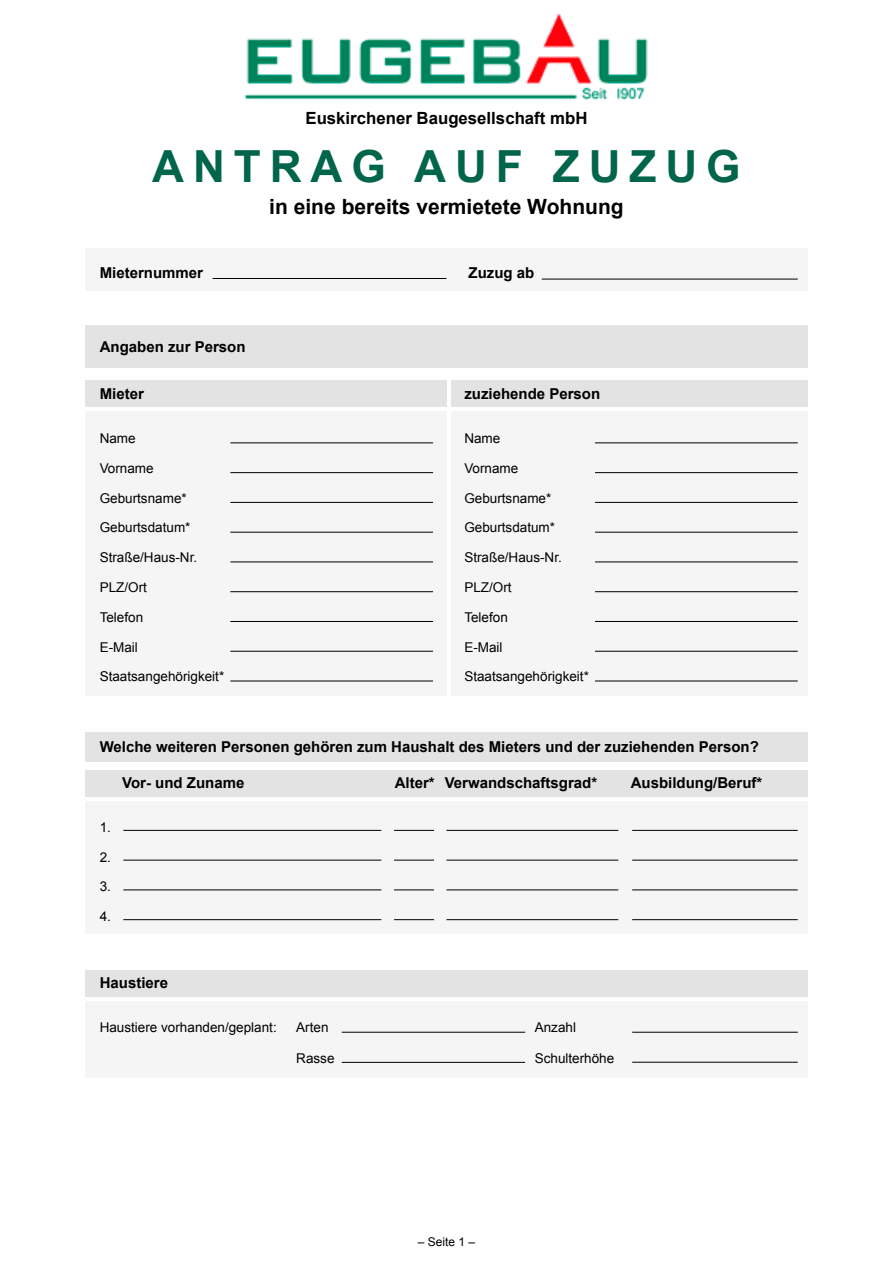
<style>
.page{position:relative;width:893px;height:1263px;background:#fff}
.page>*{position:absolute;margin:0;border:0;box-sizing:border-box;transform-origin:0 0}
.t1{font:700 44.25px "Arial";letter-spacing:.2em;color:#00654a}
.t2{font:700 21px "Arial";color:#000}
.t3{font:700 16.8px "Arial";color:#000}
.t4{font:700 15px "Arial";color:#000}
.t5{font:13.5px "Arial";color:#000}
.t6{font:12px "Arial";color:#000}
</style>
<div class="page">
<div style="left:85px;top:325px;width:723px;height:42px;background:#e3e3e3"></div>
<div style="left:85px;top:381px;width:361px;height:26px;background:#e3e3e3"></div>
<div style="left:451px;top:381px;width:357px;height:26px;background:#e3e3e3"></div>
<div style="left:85px;top:411px;width:361px;height:285px;background:#f5f5f5"></div>
<div style="left:451px;top:411px;width:357px;height:285px;background:#f5f5f5"></div>
<hr style="left:230px;top:442px;width:203px;height:1px;background:#000">
<hr style="left:230px;top:472px;width:203px;height:1px;background:#000">
<hr style="left:230px;top:502px;width:203px;height:1px;background:#000">
<hr style="left:230px;top:532px;width:203px;height:1px;background:#000">
<hr style="left:230px;top:561px;width:203px;height:1px;background:#000">
<hr style="left:230px;top:591px;width:203px;height:1px;background:#000">
<hr style="left:230px;top:621px;width:203px;height:1px;background:#000">
<hr style="left:230px;top:651px;width:203px;height:1px;background:#000">
<hr style="left:230px;top:681px;width:203px;height:1px;background:#000">
<hr style="left:595px;top:442px;width:203px;height:1px;background:#000">
<hr style="left:595px;top:472px;width:203px;height:1px;background:#000">
<hr style="left:595px;top:502px;width:203px;height:1px;background:#000">
<hr style="left:595px;top:532px;width:203px;height:1px;background:#000">
<hr style="left:595px;top:561px;width:203px;height:1px;background:#000">
<hr style="left:595px;top:591px;width:203px;height:1px;background:#000">
<hr style="left:595px;top:621px;width:203px;height:1px;background:#000">
<hr style="left:595px;top:651px;width:203px;height:1px;background:#000">
<hr style="left:595px;top:681px;width:203px;height:1px;background:#000">
<img style="left:245px;top:13px;width:403px;height:87px">
<div style="left:85px;top:248px;width:723px;height:43px;background:#f5f5f5"></div>
<hr style="left:213px;top:278px;width:233px;height:1px;background:#000">
<hr style="left:542px;top:279px;width:256px;height:1px;background:#000">
<div style="left:85px;top:732px;width:723px;height:30px;background:#e3e3e3"></div>
<div style="left:85px;top:770px;width:723px;height:26px;background:#e3e3e3"></div>
<div style="left:85px;top:801px;width:723px;height:132px;background:#f5f5f5"></div>
<hr style="left:446px;top:830px;width:172px;height:1px;background:#000">
<hr style="left:632px;top:830px;width:166px;height:1px;background:#000">
<hr style="left:123px;top:830px;width:258px;height:1px;background:#000">
<hr style="left:394px;top:830px;width:40px;height:1px;background:#000">
<hr style="left:446px;top:860px;width:172px;height:1px;background:#000">
<hr style="left:632px;top:860px;width:166px;height:1px;background:#000">
<hr style="left:123px;top:860px;width:258px;height:1px;background:#000">
<hr style="left:394px;top:860px;width:40px;height:1px;background:#000">
<hr style="left:446px;top:889px;width:172px;height:1px;background:#000">
<hr style="left:632px;top:889px;width:166px;height:1px;background:#000">
<hr style="left:123px;top:889px;width:258px;height:1px;background:#000">
<hr style="left:394px;top:889px;width:40px;height:1px;background:#000">
<hr style="left:446px;top:919px;width:172px;height:1px;background:#000">
<hr style="left:632px;top:919px;width:166px;height:1px;background:#000">
<hr style="left:123px;top:919px;width:258px;height:1px;background:#000">
<hr style="left:394px;top:919px;width:40px;height:1px;background:#000">
<div style="left:85px;top:970px;width:723px;height:26px;background:#e3e3e3"></div>
<div style="left:85px;top:1001px;width:723px;height:76px;background:#f5f5f5"></div>
<hr style="left:632px;top:1032px;width:166px;height:1px;background:#000">
<hr style="left:342px;top:1032px;width:183px;height:1px;background:#000">
<hr style="left:342px;top:1062px;width:183px;height:1px;background:#000">
<hr style="left:632px;top:1062px;width:166px;height:1px;background:#000">
<p class="t3" style="left:305px;top:107px;width:283px">Euskirchener Baugesellschaft mbH</p>
<h1 class="t1" style="left:152px;top:137px;width:590px">ANTRAG AUF ZUZUG</h1>
<h2 class="t2" style="left:269px;top:193px;width:356px">in eine bereits vermietete Wohnung</h2>
<p class="t4" style="left:100px;top:263px;width:105px">Mieternummer</p>
<p class="t4" style="left:469px;top:263px;width:67px">Zuzug ab</p>
<p class="t4" style="left:100px;top:336px;width:147px">Angaben zur Person</p>
<p class="t4" style="left:100px;top:384px;width:46px">Mieter</p>
<p class="t5" style="left:100px;top:430px;width:38px">Name</p>
<p class="t5" style="left:100px;top:459px;width:56px">Vorname</p>
<p class="t5" style="left:100px;top:489px;width:89px">Geburtsname*</p>
<p class="t5" style="left:100px;top:519px;width:92px">Geburtsdatum*</p>
<p class="t5" style="left:100px;top:549px;width:99px">Straße/Haus-Nr.</p>
<p class="t5" style="left:100px;top:578px;width:49px">PLZ/Ort</p>
<p class="t5" style="left:100px;top:608px;width:45px">Telefon</p>
<p class="t5" style="left:100px;top:638px;width:40px">E-Mail</p>
<p class="t5" style="left:100px;top:668px;width:126px">Staatsangehörigkeit*</p>
<p class="t4" style="left:464px;top:384px;width:137px">zuziehende Person</p>
<p class="t5" style="left:464px;top:430px;width:38px">Name</p>
<p class="t5" style="left:464px;top:459px;width:56px">Vorname</p>
<p class="t5" style="left:464px;top:489px;width:89px">Geburtsname*</p>
<p class="t5" style="left:464px;top:519px;width:92px">Geburtsdatum*</p>
<p class="t5" style="left:464px;top:549px;width:99px">Straße/Haus-Nr.</p>
<p class="t5" style="left:464px;top:578px;width:49px">PLZ/Ort</p>
<p class="t5" style="left:464px;top:608px;width:45px">Telefon</p>
<p class="t5" style="left:464px;top:638px;width:40px">E-Mail</p>
<p class="t5" style="left:464px;top:668px;width:126px">Staatsangehörigkeit*</p>
<p class="t4" style="left:100px;top:737px;width:661px">Welche weiteren Personen gehören zum Haushalt des Mieters und der zuziehenden Person?</p>
<p class="t4" style="left:122px;top:772px;width:124px">Vor- und Zuname</p>
<p class="t4" style="left:395px;top:772px;width:204px">Alter* Verwandschaftsgrad*</p>
<p class="t4" style="left:631px;top:772px;width:133px">Ausbildung/Beruf*</p>
<p class="t5" style="left:100px;top:818px;width:13px">1.</p>
<p class="t5" style="left:100px;top:848px;width:13px">2.</p>
<p class="t5" style="left:100px;top:878px;width:13px">3.</p>
<p class="t5" style="left:100px;top:908px;width:13px">4.</p>
<p class="t4" style="left:100px;top:972px;width:70px">Haustiere</p>
<p class="t5" style="left:100px;top:1018px;width:179px">Haustiere vorhanden/geplant:</p>
<p class="t5" style="left:296px;top:1018px;width:34px">Arten</p>
<p class="t5" style="left:535px;top:1018px;width:43px">Anzahl</p>
<p class="t5" style="left:296px;top:1050px;width:40px">Rasse</p>
<p class="t5" style="left:535px;top:1050px;width:81px">Schulterhöhe</p>
<p class="t6" style="left:418px;top:1234px;width:59px">– Seite 1 –</p>
</div>
